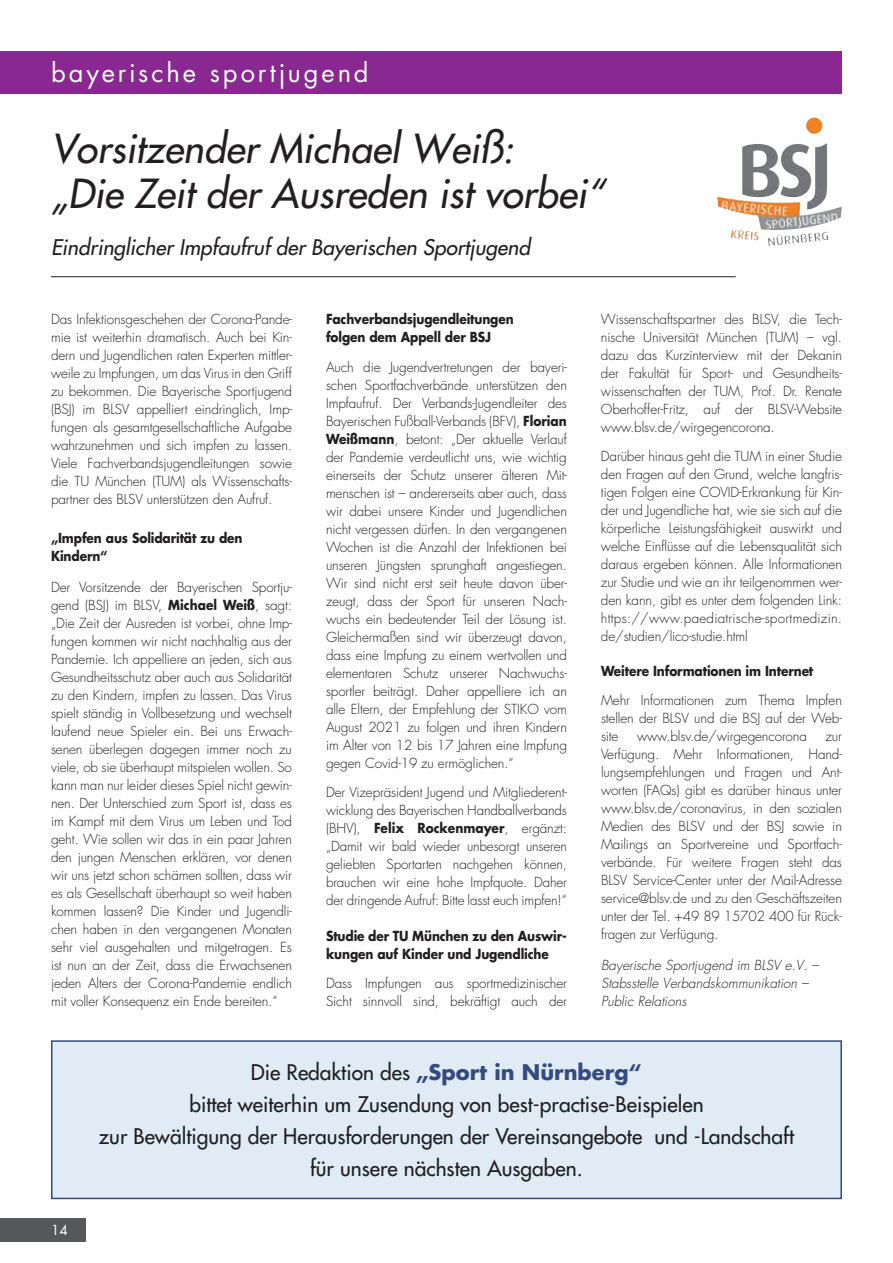
<style>
.page{position:relative;width:893px;height:1263px;background:#fff}
.page>*{position:absolute;margin:0;border:0;box-sizing:border-box;transform-origin:0 0}
.t1{font:italic 39px/45px "Futura";color:#231f20}
.t2{font:25.5px "Futura";letter-spacing:.115em;color:#fff}
.t3{font:21px/32.1px "Futura";color:#231f20;text-align:center}
.t4{font:italic 21px "Futura";color:#231f20}
.t5{font:300 13.5px/18px "Futura";letter-spacing:-.01em;color:#231f20;text-align:justify}
.t6{font:700 13.5px/18px "Futura";letter-spacing:-.01em;color:#231f20;scale:.9 1}
.t7{font:italic 300 13.5px/18px "Futura";color:#231f20}
.t8{font:13.5px "Futura";color:#fff}
.s1{font-weight:700}
.s2{font-weight:700;color:#334b7f}
</style>
<div class="page">
<hr style="left:51px;top:276px;width:685px;height:1px;background:#231f20">
<img style="left:717px;top:118px;width:110px;height:107px">
<div style="left:52px;top:1041px;width:789px;height:157px;background:#e0ebf6"></div>
<div style="left:51px;top:1040px;width:791px;height:159px;border:2px solid #334b7f"></div>
<div style="left:0;top:1218px;width:85px;height:24px;background:#57585a"></div>
<div style="left:0;top:51px;width:842px;height:43px;background:#892890"></div>
<h2 class="t2" style="left:51px;top:55px;width:319px">bayerische sportjugend</h2>
<h1 class="t1" style="left:51px;top:126px;width:554px">Vorsitzender Michael Weiß:<br>„Die Zeit der Ausreden ist vorbei“</h1>
<h3 class="t4" style="left:51px;top:234px;width:481px">Eindringlicher Impfaufruf der Bayerischen Sportjugend</h3>
<p class="t5" style="left:51px;top:310px;width:242px">Das Infektionsgeschehen der Corona-Pande&shy;mie ist weiterhin dramatisch. Auch bei Kin&shy;dern und Jugendlichen raten Experten mittler&shy;weile zu Impfungen, um das Virus in den Griff zu bekommen. Die Bayerische Sportjugend (BSJ) im BLSV appelliert eindringlich, Imp&shy;fungen als gesamtgesellschaftliche Aufgabe wahrzunehmen und sich impfen zu lassen.<br>Viele Fachverbandsjugendleitungen sowie die TU München (TUM) als Wissenschafts&shy;partner des BLSV unterstützen den Aufruf.</p>
<p class="t6" style="left:51px;top:528px;width:214px">„Impfen aus Solidarität zu den<br>Kindern“</p>
<p class="t5" style="left:51px;top:579px;width:242px">Der Vorsitzende der Bayerischen Sportju&shy;gend (BSJ) im BLSV, <span class="s1">Michael Weiß</span>, sagt: „Die Zeit der Ausreden ist vorbei, ohne Imp&shy;fungen kommen wir nicht nachhaltig aus der Pandemie. Ich appelliere an jeden, sich aus Gesundheitsschutz aber auch aus Solidarität zu den Kindern, impfen zu lassen. Das Virus spielt ständig in Vollbesetzung und wechselt laufend neue Spieler ein. Bei uns Erwach&shy;senen überlegen dagegen immer noch zu viele, ob sie überhaupt mitspielen wollen. So kann man nur leider dieses Spiel nicht gewin&shy;nen. Der Unterschied zum Sport ist, dass es im Kampf mit dem Virus um Leben und Tod geht. Wie sollen wir das in ein paar Jahren den jungen Menschen erklären, vor denen wir uns jetzt schon schämen sollten, dass wir es als Gesellschaft überhaupt so weit haben kommen lassen? Die Kinder und Jugendli&shy;chen haben in den vergangenen Monaten sehr viel ausgehalten und mitgetragen. Es ist nun an der Zeit, dass die Erwachsenen jeden Alters der Corona-Pandemie endlich mit voller Konsequenz ein Ende bereiten.“</p>
<p class="t6" style="left:326px;top:310px;width:210px">Fachverbandsjugendleitungen folgen dem Appell der BSJ</p>
<p class="t5" style="left:326px;top:358px;width:242px">Auch die Jugendvertretungen der bayeri&shy;schen Sportfachverbände unterstützen den Impfaufruf. Der Verbands-Jugendleiter des Bayerischen Fußball-Verbands (BFV), <span class="s1">Florian Weißmann</span>, betont: „Der aktuelle Verlauf der Pandemie verdeutlicht uns, wie wichtig einerseits der Schutz unserer älteren Mit&shy;menschen ist – andererseits aber auch, dass wir dabei unsere Kinder und Jugendlichen nicht vergessen dürfen. In den vergangenen Wochen ist die Anzahl der Infektionen bei unseren Jüngsten sprunghaft angestiegen.<br>Wir sind nicht erst seit heute davon über&shy;zeugt, dass der Sport für unseren Nach&shy;wuchs ein bedeutender Teil der Lösung ist.<br>Gleichermaßen sind wir überzeugt davon, dass eine Impfung zu einem wertvollen und elementaren Schutz unserer Nachwuchs&shy;sportler beiträgt. Daher appelliere ich an alle Eltern, der Empfehlung der STIKO vom August 2021 zu folgen und ihren Kindern im Alter von 12 bis 17 Jahren eine Impfung gegen Covid-19 zu ermöglichen.“</p>
<p class="t5" style="left:326px;top:783px;width:242px">Der Vizepräsident Jugend und Mitgliederent&shy;wicklung des Bayerischen Handballverbands (BHV), <span class="s1">Felix Rockenmayer</span>, ergänzt: „Damit wir bald wieder unbesorgt unseren geliebten Sportarten nachgehen können, brauchen wir eine hohe Impfquote. Daher der dringende Aufruf: Bitte lasst euch impfen!“</p>
<p class="t6" style="left:326px;top:926px;width:269px">Studie der TU München zu den Auswir&shy;kungen auf Kinder und Jugendliche</p>
<p class="t5" style="left:326px;top:975px;width:242px">Dass Impfungen aus sportmedizinischer<br>Sicht sinnvoll sind, bekräftigt auch der</p>
<p class="t5" style="left:601px;top:310px;width:242px">Wissenschaftspartner des BLSV, die Tech&shy;nische Universität München (TUM) – vgl. dazu das Kurzinterview mit der Dekanin der Fakultät für Sport- und Gesundheits&shy;wissenschaften der TUM, Prof. Dr. Renate Oberhoffer-Fritz, auf der BLSV-Website www.blsv.de/wirgegencorona.</p>
<p class="t5" style="left:601px;top:447px;width:243px">Darüber hinaus geht die TUM in einer Studie den Fragen auf den Grund, welche langfris&shy;tigen Folgen eine COVID-Erkrankung für Kin&shy;der und Jugendliche hat, wie sie sich auf die körperliche Leistungsfähigkeit auswirkt und welche Einflüsse auf die Lebensqualität sich daraus ergeben können. Alle Informationen zur Studie und wie an ihr teilgenommen wer&shy;den kann, gibt es unter dem folgenden Link: https://www.paediatrische-sportmedizin. de/studien/lico-studie.html</p>
<p class="t6" style="left:601px;top:662px;width:237px">Weitere Informationen im Internet</p>
<p class="t5" style="left:601px;top:691px;width:242px">Mehr Informationen zum Thema Impfen stellen der BLSV und die BSJ auf der Web&shy;site</p>
<p class="t5" style="left:637px;top:727px;width:171px">www.blsv.de/wirgegencorona</p>
<p class="t5" style="left:601px;top:727px;width:242px;text-indent:225px">zur Verfügung. Mehr Informationen, Hand&shy;lungsempfehlungen und Fragen und Ant&shy;worten (FAQs) gibt es darüber hinaus unter www.blsv.de/coronavirus, in den sozialen Medien des BLSV und der BSJ sowie in Mailings an Sportvereine und Sportfach&shy;verbände. Für weitere Fragen steht das BLSV Service-Center unter der Mail-Adresse service@blsv.de und zu den Geschäftszeiten unter der Tel. +49 89 15702 400 für Rück&shy;fragen zur Verfügung.</p>
<p class="t7" style="left:601px;top:956px;width:219px">Bayerische Sportjugend im BLSV e.V. –<br>Stabsstelle Verbandskommunikation –<br>Public Relations</p>
<p class="t8" style="left:51px;top:1221px;width:18px">14</p>
<h3 class="t3" style="left:99px;top:1056px;width:697px">Die Redaktion des <span class="s2">„Sport in Nürnberg“<br></span>bittet weiterhin um Zusendung von best-practise-Beispielen<br>zur Bewältigung der Herausforderungen der Vereinsangebote und -Landschaft für unsere nächsten Ausgaben.</h3>
</div>
